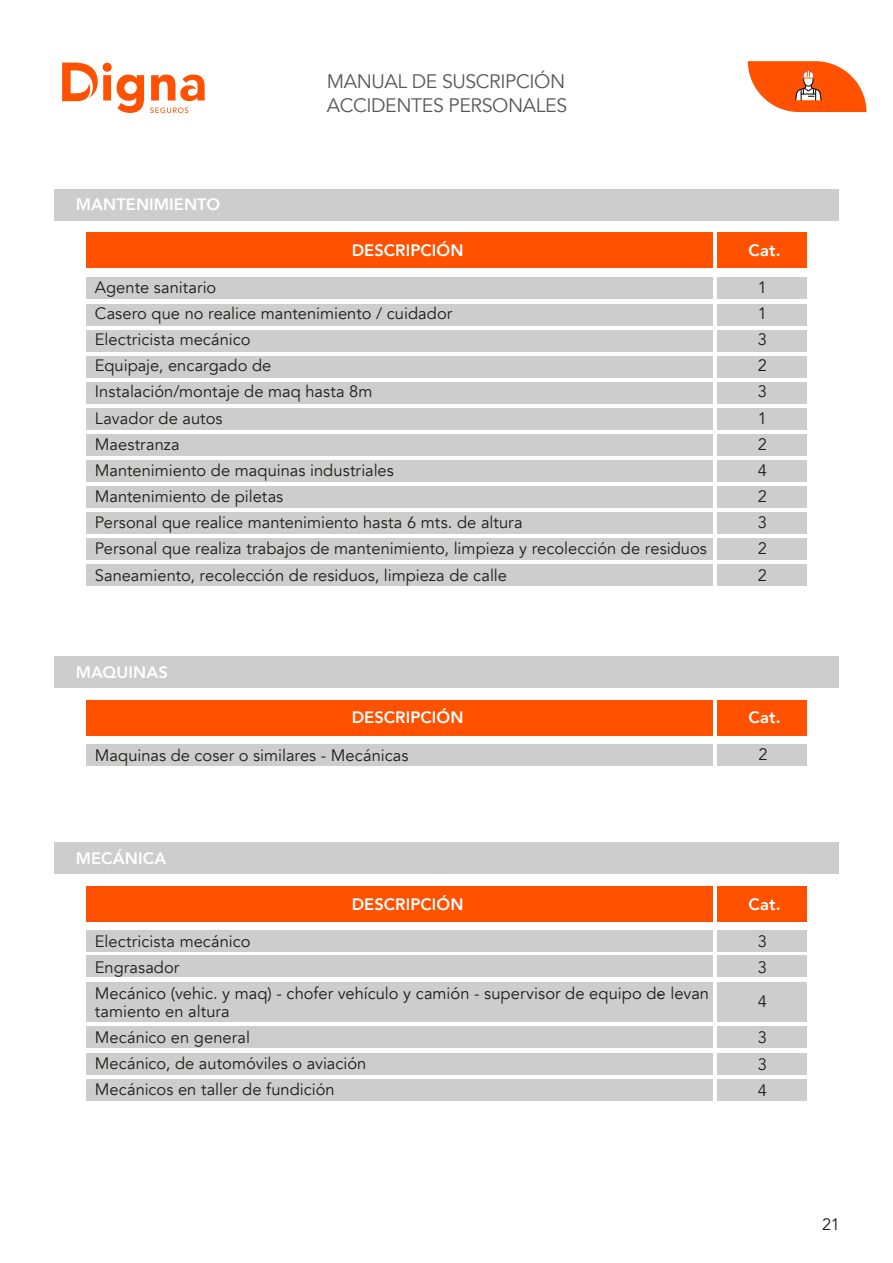
<style>
.page{position:relative;width:893px;height:1263px;background:#fff}
.page>*{position:absolute;margin:0;border:0;box-sizing:border-box;transform-origin:0 0}
.t1{font:19.5px/24.3px "Avenir";letter-spacing:-.02em;color:#585858}
.t2{font:16.5px/26.1px "Avenir";color:#1d1d1b}
.t3{font:800 16.5px "Avenir";letter-spacing:.005em;color:#fff}
</style>
<div class="page">
<div style="left:86px;top:1079px;width:626px;height:21px;background:#cdcdcd"></div>
<div style="left:86px;top:981px;width:626px;height:40px;background:#cdcdcd"></div>
<div style="left:717px;top:1079px;width:90px;height:21px;background:#cdcdcd"></div>
<div style="left:717px;top:981px;width:90px;height:40px;background:#cdcdcd"></div>
<div style="left:86px;top:930px;width:626px;height:21px;background:#cdcdcd"></div>
<div style="left:717px;top:930px;width:90px;height:21px;background:#cdcdcd"></div>
<div style="left:86px;top:1053px;width:626px;height:21px;background:#cdcdcd"></div>
<div style="left:717px;top:1053px;width:90px;height:21px;background:#cdcdcd"></div>
<div style="left:86px;top:1026px;width:626px;height:21px;background:#cdcdcd"></div>
<div style="left:86px;top:955px;width:626px;height:22px;background:#cdcdcd"></div>
<div style="left:717px;top:1026px;width:90px;height:21px;background:#cdcdcd"></div>
<div style="left:717px;top:955px;width:90px;height:22px;background:#cdcdcd"></div>
<div style="left:86px;top:330px;width:626px;height:22px;background:#cdcdcd"></div>
<div style="left:86px;top:356px;width:626px;height:22px;background:#cdcdcd"></div>
<div style="left:86px;top:408px;width:626px;height:22px;background:#cdcdcd"></div>
<div style="left:86px;top:486px;width:626px;height:22px;background:#cdcdcd"></div>
<div style="left:86px;top:538px;width:626px;height:22px;background:#cdcdcd"></div>
<div style="left:86px;top:382px;width:626px;height:22px;background:#cdcdcd"></div>
<div style="left:86px;top:460px;width:626px;height:22px;background:#cdcdcd"></div>
<div style="left:86px;top:434px;width:626px;height:22px;background:#cdcdcd"></div>
<div style="left:86px;top:512px;width:626px;height:22px;background:#cdcdcd"></div>
<div style="left:86px;top:564px;width:626px;height:21px;background:#cdcdcd"></div>
<div style="left:717px;top:330px;width:90px;height:22px;background:#cdcdcd"></div>
<div style="left:717px;top:356px;width:90px;height:22px;background:#cdcdcd"></div>
<div style="left:717px;top:408px;width:90px;height:22px;background:#cdcdcd"></div>
<div style="left:717px;top:486px;width:90px;height:22px;background:#cdcdcd"></div>
<div style="left:717px;top:538px;width:90px;height:22px;background:#cdcdcd"></div>
<div style="left:717px;top:382px;width:90px;height:22px;background:#cdcdcd"></div>
<div style="left:717px;top:460px;width:90px;height:22px;background:#cdcdcd"></div>
<div style="left:717px;top:434px;width:90px;height:22px;background:#cdcdcd"></div>
<div style="left:717px;top:512px;width:90px;height:22px;background:#cdcdcd"></div>
<div style="left:717px;top:564px;width:90px;height:21px;background:#cdcdcd"></div>
<div style="left:86px;top:304px;width:626px;height:22px;background:#cdcdcd"></div>
<div style="left:717px;top:304px;width:90px;height:22px;background:#cdcdcd"></div>
<div style="left:86px;top:277px;width:626px;height:22px;background:#cdcdcd"></div>
<div style="left:717px;top:277px;width:90px;height:22px;background:#cdcdcd"></div>
<div style="left:86px;top:232px;width:626px;height:36px;background:#ff5100"></div>
<div style="left:86px;top:886px;width:626px;height:36px;background:#ff5100"></div>
<div style="left:717px;top:232px;width:90px;height:36px;background:#ff5100"></div>
<div style="left:717px;top:886px;width:90px;height:36px;background:#ff5100"></div>
<div style="left:54px;top:189px;width:785px;height:31px;background:#cdcdcd"></div>
<div style="left:54px;top:843px;width:785px;height:31px;background:#cdcdcd"></div>
<div style="left:86px;top:745px;width:626px;height:21px;background:#cdcdcd"></div>
<div style="left:717px;top:745px;width:90px;height:21px;background:#cdcdcd"></div>
<div style="left:86px;top:700px;width:626px;height:35px;background:#ff5100"></div>
<div style="left:717px;top:700px;width:90px;height:35px;background:#ff5100"></div>
<div style="left:54px;top:656px;width:785px;height:32px;background:#cdcdcd"></div>
<svg style="left:150px;top:107px;width:38px;height:6px"></svg>
<svg style="left:62px;top:63px;width:82px;height:50px"></svg>
<svg style="left:151px;top:75px;width:54px;height:26px"></svg>
<svg style="left:748px;top:61px;width:118px;height:51px"></svg>
<p class="t3" style="left:76px;top:192px;width:146px">MANTENIMIENTO</p>
<p class="t1" style="left:327px;top:69px;width:242px">MANUAL DE SUSCRIPCIÓN<br>ACCIDENTES PERSONALES</p>
<p class="t3" style="left:352px;top:237px;width:113px">DESCRIPCIÓN</p>
<p class="t2" style="left:95px;top:274px;width:613px">Agente sanitario<br>Casero que no realice mantenimiento / cuidador<br>Electricista mecánico<br>Equipaje, encargado de<br>Instalación/montaje de maq hasta 8m<br>Lavador de autos<br>Maestranza<br>Mantenimiento de maquinas industriales<br>Mantenimiento de piletas<br>Personal que realice mantenimiento hasta 6 mts. de altura<br>Personal que realiza trabajos de mantenimiento, limpieza y recolección de residuos Saneamiento, recolección de residuos, limpieza de calle</p>
<p class="t3" style="left:76px;top:659px;width:94px">MAQUINAS</p>
<p class="t3" style="left:748px;top:237px;width:34px">Cat.</p>
<p class="t2" style="left:758px;top:274px;width:11px;text-align:justify">1<br>1<br>3<br>2<br>3<br>1<br>2<br>4<br>2<br>3<br>2<br>2</p>
<p class="t3" style="left:352px;top:705px;width:113px">DESCRIPCIÓN</p>
<p class="t3" style="left:748px;top:705px;width:34px">Cat.</p>
<p class="t2" style="left:95px;top:743px;width:315px">Maquinas de coser o similares - Mecánicas</p>
<p class="t2" style="left:758px;top:742px;width:11px">2</p>
<p class="t3" style="left:76px;top:845px;width:92px">MECÁNICA</p>
<p class="t3" style="left:352px;top:891px;width:113px">DESCRIPCIÓN</p>
<p class="t2" style="left:95px;top:928px;width:616px">Electricista mecánico<br>Engrasador<br>Mecánico (vehic. y maq) - chofer vehículo y camión - supervisor de equipo de levan</p>
<p class="t2" style="left:657px;top:980px;width:7px">-</p>
<p class="t2" style="left:95px;top:998px;width:273px">tamiento en altura<br>Mecánico en general<br>Mecánico, de automóviles o aviación<br>Mecánicos en taller de fundición</p>
<p class="t3" style="left:748px;top:891px;width:34px">Cat.</p>
<p class="t2" style="left:758px;top:928px;width:11px">3<br>3</p>
<p class="t2" style="left:758px;top:984px;width:11px;line-height:36px">4<br>3</p>
<p class="t2" style="left:758px;top:1051px;width:11px">3<br>4</p>
<p class="t2" style="left:822px;top:1212px;width:19px">21</p>
</div>
